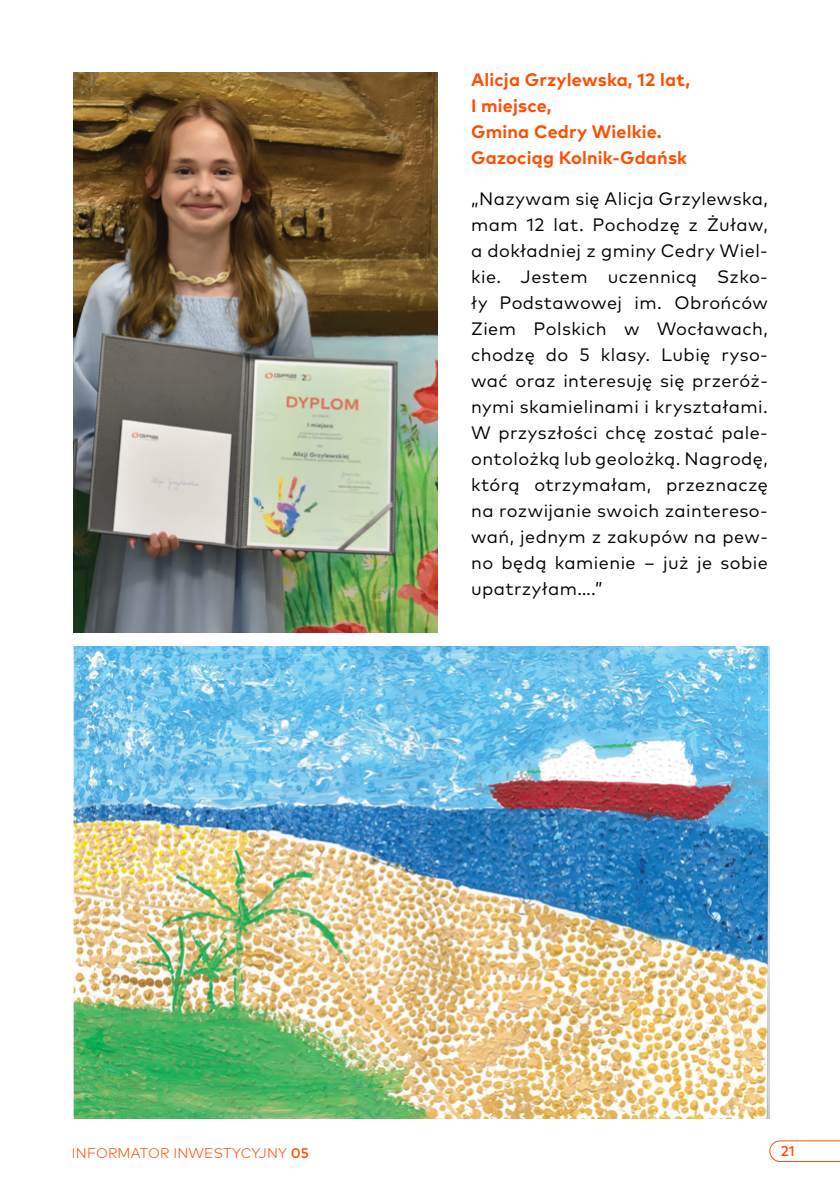
<style>
.page{position:relative;width:840px;height:1191px;background:#fff}
.page>*{position:absolute;margin:0;border:0;box-sizing:border-box;transform-origin:0 0}
.t1{font:18px/26px "Mark Pro";letter-spacing:.025em;color:#000;text-align:justify}
.t2{font:700 18px/26px "Mark Pro";letter-spacing:.01em;color:#ff4e00}
.t3{font:500 14.4px "Mark Pro";color:#ff4e00}
.t4{font:300 14px "Mark Pro";letter-spacing:.01em;color:#ff4e00}
.s1{font-weight:500}
</style>
<div class="page">
<svg style="left:769px;top:1140px;width:70px;height:22px"></svg>
<img style="left:74px;top:72px;width:363px;height:560px">
<img style="left:72px;top:646px;width:696px;height:473px">
<p class="t2" style="left:471px;top:65px;width:220px">Alicja Grzylewska, 12 lat,<br>I miejsce,<br>Gmina Cedry Wielkie.<br>Gazociąg Kolnik-Gdańsk</p>
<p class="t1" style="left:471px;top:184px;width:298px">„Nazywam się Alicja Grzylewska, mam 12 lat. Pochodzę z Żuław, a dokładniej z gminy Cedry Wiel&shy;kie. Jestem uczennicą Szko&shy;ły Podstawowej im. Obrońców Ziem Polskich w Wocławach, chodzę do 5 klasy. Lubię ryso&shy;wać oraz interesuję się przeróż&shy;nymi skamielinami i kryształami.<br>W przyszłości chcę zostać pale&shy;ontolożką lub geolożką. Nagrodę, którą otrzymałam, przeznaczę na rozwijanie swoich zaintereso&shy;wań, jednym z zakupów na pew&shy;no będą kamienie – już je sobie upatrzyłam….”</p>
<p class="t4" style="left:72px;top:1142px;width:238px">INFORMATOR INWESTYCYJNY <span class="s1">05</span></p>
<p class="t3" style="left:780px;top:1140px;width:15px">21</p>
</div>
